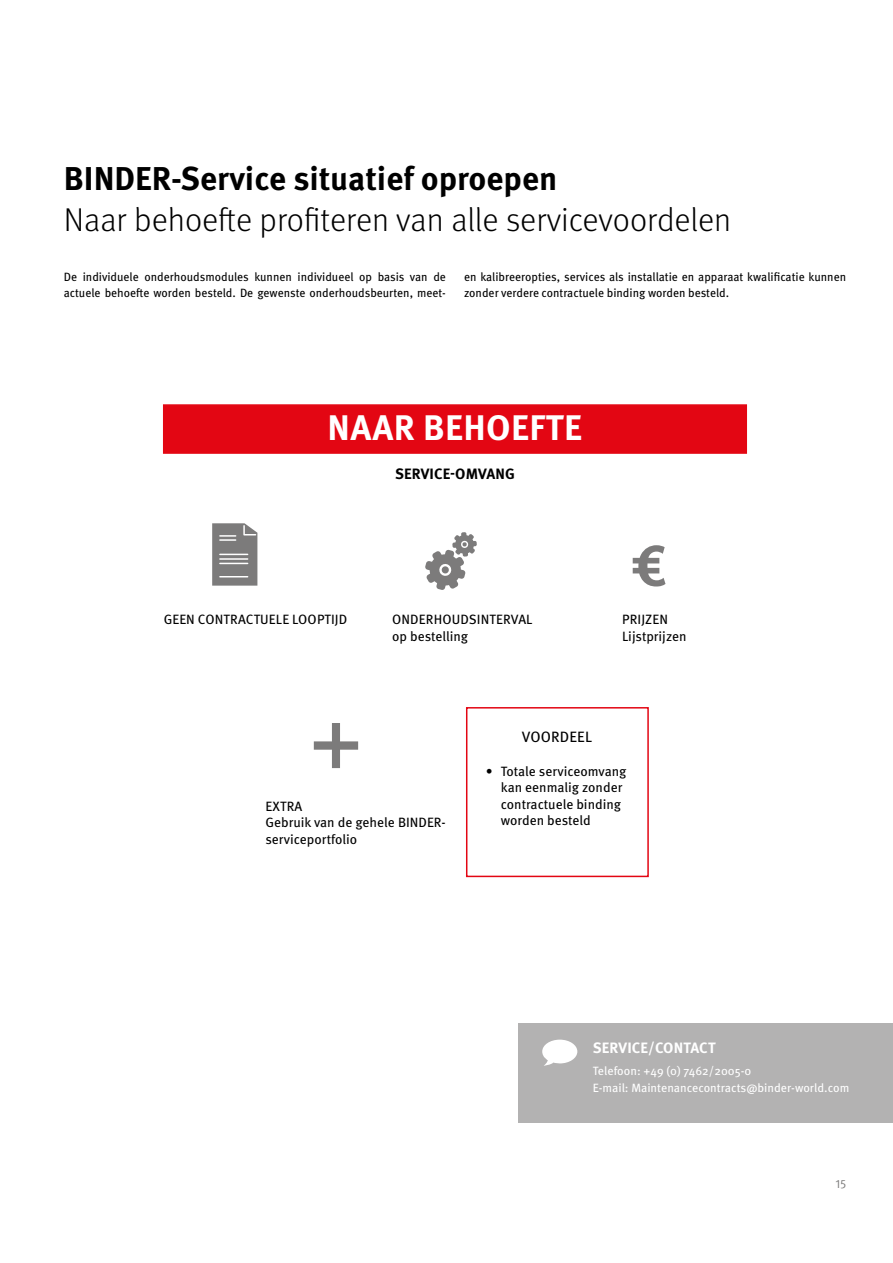
<style>
.page{position:relative;width:893px;height:1263px;background:#fff}
.page>*{position:absolute;margin:0;border:0;box-sizing:border-box;transform-origin:0 0}
.t1{font:95.25px "Meta Pro";color:#7c7b7b}
.t2{font:700 35.55px "Meta Pro";letter-spacing:.01em;color:#fff}
.t3{font:300 33px "Meta Pro";color:#000}
.t4{font:700 33px "Meta Pro";color:#000}
.t5{font:700 15px "Meta Pro";letter-spacing:.01em;color:#fff}
.t6{font:700 15px "Meta Pro";letter-spacing:.01em;color:#000}
.t7{font:15px "Meta Pro";letter-spacing:.01em;color:#000}
.t8{font:13.5px/16.5px "Meta Pro";color:#000}
.t9{font:12px/16.5px "Meta Pro";color:#000}
.t10{font:12px/16.5px "Meta Pro";color:#fff}
.t11{font:12px "Meta Pro Norm";color:#7c7b7b}
</style>
<div class="page">
<div style="left:163px;top:404px;width:584px;height:50px;background:#e30613;border:2px solid #e30613"></div>
<div style="left:466px;top:707px;width:183px;height:170px;border:2px solid #e30613"></div>
<svg style="left:212px;top:523px;width:45px;height:63px;background:#8c8b8b"></svg>
<div style="left:518px;top:1023px;width:375px;height:99px;background:#b3b2b2"></div>
<svg style="left:542px;top:1040px;width:35px;height:26px"></svg>
<svg style="left:425px;top:532px;width:52px;height:58px"></svg>
<svg style="left:633px;top:545px;width:32px;height:41px"></svg>
<h3 class="t4" style="left:64px;top:152px;width:495px">BINDER-Service situatief oproepen</h3>
<h3 class="t3" style="left:64px;top:196px;width:669px">Naar behoefte profiteren van alle servicevoordelen</h3>
<p class="t9" style="left:64px;top:267px;width:384px">De individuele onderhoudsmodules kunnen individueel op basis van de actuele behoefte worden besteld. De gewenste onderhoudsbeurten, meet-</p>
<p class="t9" style="left:464px;top:267px;width:384px">en kalibreeropties, services als installatie en apparaat kwalificatie kunnen zonder verdere contractuele binding worden besteld.</p>
<h2 class="t2" style="left:327px;top:400px;width:256px">NAAR BEHOEFTE</h2>
<p class="t6" style="left:395px;top:462px;width:121px">SERVICE-OMVANG</p>
<p class="t8" style="left:164px;top:610px;width:185px">GEEN CONTRACTUELE LOOPTIJD</p>
<p class="t8" style="left:392px;top:610px;width:142px">ONDERHOUDSINTERVAL op bestelling</p>
<p class="t8" style="left:622px;top:610px;width:66px">PRIJZEN<br>Lijstprijzen</p>
<h1 class="t1" style="left:309px;top:665px;width:56px">+</h1>
<p class="t8" style="left:265px;top:797px;width:182px">EXTRA<br>Gebruik van de gehele BINDER&shy;serviceportfolio</p>
<p class="t7" style="left:522px;top:725px;width:72px">VOORDEEL</p>
<p class="t8" style="left:501px;top:762px;width:127px;text-indent:-15px">• Totale serviceomvang kan eenmalig zonder contractuele binding worden besteld</p>
<p class="t5" style="left:593px;top:1036px;width:124px">SERVICE/CONTACT</p>
<p class="t10" style="left:593px;top:1062px;width:258px">Telefoon: +49 (0) 7462/2005-0<br>E-mail: Maintenancecontracts@binder-world.com</p>
<p class="t11" style="left:835px;top:1175px;width:12px">15</p>
</div>
